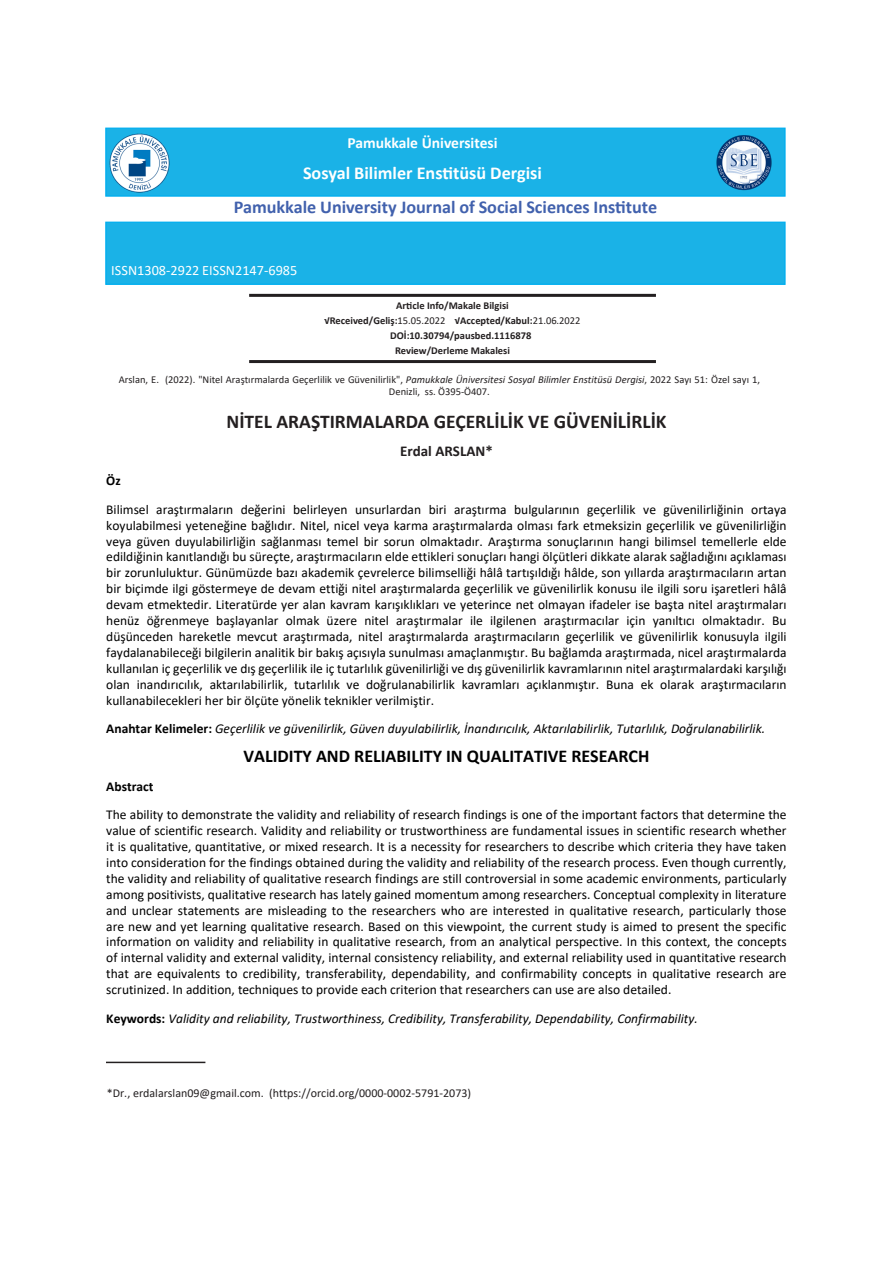
<style>
.page{position:relative;width:893px;height:1263px;background:#fff}
.page>*{position:absolute;margin:0;border:0;box-sizing:border-box;transform-origin:0 0}
.t1{font:700 19.5px "Calibri";color:#231f20}
.t2{font:700 18.15px "Calibri";color:#4161ad}
.t3{font:700 18.15px "Calibri";color:#fff}
.t4{font:700 18px "Calibri";color:#000}
.t5{font:700 15.6px "Calibri";color:#fff}
.t6{font:700 15px "Calibri";color:#231f20}
.t7{font:14.25px "Calibri";color:#fff}
.t8{font:13.5px/15.9px "Calibri";color:#000;text-align:justify}
.t9{font:italic 13.5px "Calibri";color:#000}
.t10{font:700 13.5px "Calibri";color:#000}
.t11{font:12px "Calibri";color:#231f20}
.t12{font:10.5px/12px "Calibri";color:#231f20;text-align:center}
.t13{font:700 10.5px "Calibri";color:#231f20}
.s1{font-weight:400}
.s2{font-style:italic}
.s3{font-weight:700;font-style:normal}
</style>
<div class="page">
<hr style="left:249px;top:294px;width:407px;height:3px;background:#231f20">
<hr style="left:249px;top:360px;width:407px;height:3px;background:#231f20">
<div style="left:105px;top:222px;width:681px;height:63px;background:#1ab2e7;border:1px solid #00aeef"></div>
<div style="left:105px;top:128px;width:681px;height:69px;background:#1ab2e7;border:1px solid #00aeef"></div>
<img style="left:716px;top:135px;width:56px;height:56px">
<img style="left:110px;top:133px;width:59px;height:59px">
<hr style="left:106px;top:1062px;width:99px;height:1px;background:#231f20">
<p class="t5" style="left:347px;top:131px;width:152px">Pamukkale Üniversitesi</p>
<h2 class="t3" style="left:303px;top:160px;width:240px">Sosyal Bilimler Enstitüsü Dergisi</h2>
<h2 class="t2" style="left:234px;top:194px;width:425px">Pamukkale University Journal of Social Sciences Institute</h2>
<p class="t7" style="left:111px;top:260px;width:188px">ISSN1308-2922 EISSN2147-6985</p>
<p class="t13" style="left:396px;top:298px;width:114px">Article Info/Makale Bilgisi</p>
<p class="t13" style="left:324px;top:313px;width:258px">√Received/Geliş:<span class="s1">15.05.2022</span> √Accepted/Kabul:<span class="s1">21.06.2022</span></p>
<p class="t13" style="left:390px;top:328px;width:143px">DOİ:10.30794/pausbed.1116878</p>
<p class="t13" style="left:395px;top:343px;width:116px">Review/Derleme Makalesi</p>
<p class="t12" style="left:119px;top:373px;width:643px">Arslan, E. (2022). "Nitel Araştırmalarda Geçerlilik ve Güvenilirlik", <span class="s2">Pamukkale Üniversitesi Sosyal Bilimler Enstitüsü Dergisi</span>, 2022 Sayı 51: Özel sayı 1,<br>Denizli, ss. Ö395-Ö407.</p>
<h1 class="t1" style="left:226px;top:407px;width:441px">NİTEL ARAŞTIRMALARDA GEÇERLİLİK VE GÜVENİLİRLİK</h1>
<p class="t6" style="left:400px;top:441px;width:94px">Erdal ARSLAN*</p>
<p class="t10" style="left:106px;top:471px;width:16px">Öz</p>
<p class="t8" style="left:106px;top:501px;width:682px">Bilimsel araştırmaların değerini belirleyen unsurlardan biri araştırma bulgularının geçerlilik ve güvenilirliğinin ortaya koyulabilmesi yeteneğine bağlıdır. Nitel, nicel veya karma araştırmalarda olması fark etmeksizin geçerlilik ve güvenilirliğin veya güven duyulabilirliğin sağlanması temel bir sorun olmaktadır. Araştırma sonuçlarının hangi bilimsel temellerle elde edildiğinin kanıtlandığı bu süreçte, araştırmacıların elde ettikleri sonuçları hangi ölçütleri dikkate alarak sağladığını açıklaması bir zorunluluktur. Günümüzde bazı akademik çevrelerce bilimselliği hâlâ tartışıldığı hâlde, son yıllarda araştırmacıların artan bir biçimde ilgi göstermeye de devam ettiği nitel araştırmalarda geçerlilik ve güvenilirlik konusu ile ilgili soru işaretleri hâlâ devam etmektedir. Literatürde yer alan kavram karışıklıkları ve yeterince net olmayan ifadeler ise başta nitel araştırmaları henüz öğrenmeye başlayanlar olmak üzere nitel araştırmalar ile ilgilenen araştırmacılar için yanıltıcı olmaktadır. Bu düşünceden hareketle mevcut araştırmada, nitel araştırmalarda araştırmacıların geçerlilik ve güvenilirlik konusuyla ilgili faydalanabileceği bilgilerin analitik bir bakış açısıyla sunulması amaçlanmıştır. Bu bağlamda araştırmada, nicel araştırmalarda kullanılan iç geçerlilik ve dış geçerlilik ile iç tutarlılık güvenilirliği ve dış güvenilirlik kavramlarının nitel araştırmalardaki karşılığı olan inandırıcılık, aktarılabilirlik, tutarlılık ve doğrulanabilirlik kavramları açıklanmıştır. Buna ek olarak araştırmacıların kullanabilecekleri her bir ölçüte yönelik teknikler verilmiştir.</p>
<p class="t9" style="left:106px;top:719px;width:660px"><span class="s3">Anahtar Kelimeler:</span> Geçerlilik ve güvenilirlik, Güven duyulabilirlik, İnandırıcılık, Aktarılabilirlik, Tutarlılık, Doğrulanabilirlik.</p>
<h3 class="t4" style="left:244px;top:743px;width:407px">VALIDITY AND RELIABILITY IN QUALITATIVE RESEARCH</h3>
<p class="t10" style="left:106px;top:776px;width:49px">Abstract</p>
<p class="t8" style="left:106px;top:806px;width:682px">The ability to demonstrate the validity and reliability of research findings is one of the important factors that determine the value of scientific research. Validity and reliability or trustworthiness are fundamental issues in scientific research whether it is qualitative, quantitative, or mixed research. It is a necessity for researchers to describe which criteria they have taken into consideration for the findings obtained during the validity and reliability of the research process. Even though currently, the validity and reliability of qualitative research findings are still controversial in some academic environments, particularly among positivists, qualitative research has lately gained momentum among researchers. Conceptual complexity in literature and unclear statements are misleading to the researchers who are interested in qualitative research, particularly those are new and yet learning qualitative research. Based on this viewpoint, the current study is aimed to present the specific information on validity and reliability in qualitative research, from an analytical perspective. In this context, the concepts of internal validity and external validity, internal consistency reliability, and external reliability used in quantitative research that are equivalents to credibility, transferability, dependability, and confirmability concepts in qualitative research are scrutinized. In addition, techniques to provide each criterion that researchers can use are also detailed.</p>
<p class="t9" style="left:106px;top:1009px;width:593px"><span class="s3">Keywords:</span> Validity and reliability, Trustworthiness, Credibility, Transferability, Dependability, Confirmability.</p>
<p class="t11" style="left:107px;top:1085px;width:366px">*Dr., erdalarslan09@gmail.com. (https://orcid.org/0000-0002-5791-2073)</p>
</div>
